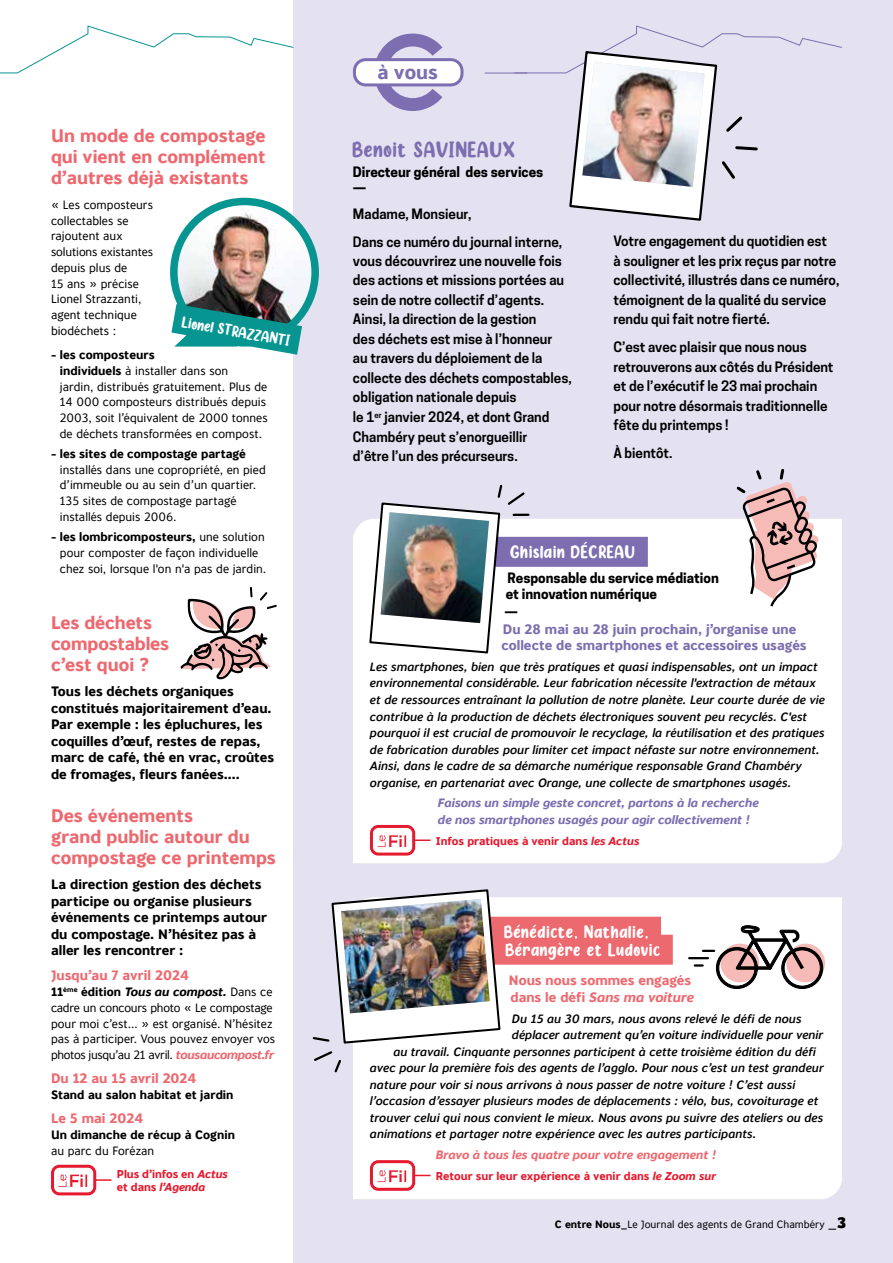
<style>
.page{position:relative;width:893px;height:1263px;background:#fff}
.page>*{position:absolute;margin:0;border:0;box-sizing:border-box;transform-origin:0 0}
.t1{font:25.5px "Almond Nougat";letter-spacing:.02em;color:#7c6eb0}
.t2{font:21px/18px "Almond Nougat";letter-spacing:.02em;color:#fff}
.t3{font:700 19.5px "Banjax";color:#7c6eb0}
.t4{font:700 18px/21px "Banjax";color:#ed6970}
.t5{font:18px "Almond Nougat";color:#fff}
.t6{font:600 13.5px/19.5px "Cooper Hewitt";color:#000}
.t7{font:700 13.5px/16.5px "Banjax";color:#000}
.t8{font:700 13.5px/16.5px "Banjax";color:#ed6970}
.t9{font:700 13.5px/16.2px "Cooper Hewitt";color:#000}
.t10{font:700 13.5px/16.5px "Banjax";color:#7c6eb0}
.t11{font:italic 500 12px/16.5px "Banjax";color:#000}
.t12{font:12px/15.8px "Banjax";color:#000}
.t13{font:italic 700 12px/16.5px "Banjax";color:#7c6eb0}
.t14{font:700 12px "Banjax";color:#000}
.t15{font:italic 700 12px "Banjax";color:#ed6970}
.t16{font:700 11.25px/13.5px "Banjax";color:#e51a2f}
.t17{font:10.5px "Banjax";color:#000}
.s1{font-weight:700}
.s2{font-weight:700;font-style:italic}
.s3{font-weight:700;font-style:italic;color:#ed6970}
.s4{font-style:italic}
.s5{font-size:15px}
.s6{font-weight:900;font-size:15px}
</style>
<div class="page">
<div style="left:293px;top:0;width:600px;height:1263px;background:#e4e1f1"></div>
<svg style="left:0;top:25px;width:294px;height:49px"></svg>
<svg style="left:374px;top:34px;width:68px;height:77px"></svg>
<div style="left:354px;top:60px;width:108px;height:25px;background:#fff;border-radius:11px"></div>
<div style="left:353px;top:58px;width:110px;height:28px;border:3px solid #7c6eb0;border-radius:11px"></div>
<hr style="left:485px;top:73px;width:42px;height:1px;background:#7c6eb0">
<svg style="left:514px;top:25px;width:328px;height:196px"></svg>
<div style="left:353px;top:519px;width:489px;height:344px;background:#fff"></div>
<div style="left:493px;top:537px;width:155px;height:30px;background:#7c6eb0"></div>
<img style="left:377px;top:831px;width:32px;height:18px">
<div style="left:370px;top:825px;width:45px;height:30px;border:3px solid #e51a2f;border-radius:7px"></div>
<svg style="left:414px;top:839px;width:16px;height:2px"></svg>
<svg style="left:368px;top:484px;width:160px;height:171px"></svg>
<img style="left:381px;top:512px;width:108px;height:111px">
<div style="left:353px;top:897px;width:489px;height:302px;background:#fff"></div>
<div style="left:487px;top:917px;width:174px;height:30px;background:#ed6970"></div>
<div style="left:489px;top:935px;width:184px;height:30px;background:#ed6970"></div>
<img style="left:377px;top:1166px;width:32px;height:18px">
<div style="left:370px;top:1160px;width:45px;height:31px;border:3px solid #e51a2f;border-radius:7px"></div>
<svg style="left:414px;top:1175px;width:16px;height:1px"></svg>
<svg style="left:312px;top:889px;width:190px;height:185px"></svg>
<img style="left:341px;top:899px;width:149px;height:114px">
<svg style="left:734px;top:468px;width:85px;height:138px"></svg>
<img style="left:58px;top:1174px;width:30px;height:13px">
<div style="left:51px;top:1165px;width:45px;height:30px;border:3px solid #e51a2f;border-radius:7px"></div>
<svg style="left:95px;top:1179px;width:17px;height:2px"></svg>
<img style="left:174px;top:201px;width:141px;height:142px;border-radius:71px">
<div style="left:170px;top:198px;width:149px;height:149px;border:8px solid #069591;border-radius:50%"></div>
<svg style="left:171px;top:304px;width:131px;height:51px"></svg>
<svg style="left:786px;top:944px;width:39px;height:38px"></svg>
<svg style="left:689px;top:925px;width:134px;height:64px;background:#c8bcbb"></svg>
<svg style="left:181px;top:587px;width:96px;height:92px"></svg>
<h3 class="t4" style="left:51px;top:124px;width:216px;text-align:justify">Un mode de compostage qui vient en complément d’autres déjà existants</h3>
<p class="t12" style="left:51px;top:196px;width:104px">« Les composteurs collectables se rajoutent aux solutions existantes depuis plus de<br>15 ans » précise<br>Lionel Strazzanti, agent technique biodéchets :</p>
<p class="t12" style="left:60px;top:346px;width:209px;text-indent:-9px"><span class="s1">- les composteurs<br>individuels</span> à installer dans son<br>jardin, distribués gratuitement. Plus de 14 000 composteurs distribués depuis 2003, soit l’équivalent de 2000 tonnes de déchets transformées en compost.</p>
<p class="t14" style="left:51px;top:444px;width:196px">- les sites de compostage partagé</p>
<p class="t12" style="left:60px;top:461px;width:207px">installés dans une copropriété, en pied d’immeuble ou au sein d’un quartier.<br>135 sites de compostage partagé installés depuis 2006.</p>
<p class="t12" style="left:60px;top:528px;width:208px;text-indent:-9px"><span class="s1">- les lombricomposteurs,</span> une solution pour composter de façon individuelle chez soi, lorsque l'on n'a pas de jardin.</p>
<h3 class="t5" style="left:184px;top:313px;width:111px;rotate:10deg">Lionel STRAZZANTI</h3>
<h3 class="t4" style="left:51px;top:611px;width:120px">Les déchets compostables c’est quoi ?</h3>
<p class="t7" style="left:51px;top:682px;width:225px">Tous les déchets organiques constitués majoritairement d’eau.<br>Par exemple : les épluchures, les coquilles d’œuf, restes de repas, marc de café, thé en vrac, croûtes de fromages, fleurs fanées….</p>
<h3 class="t4" style="left:51px;top:804px;width:226px">Des événements<br>grand public autour du compostage ce printemps</h3>
<p class="t7" style="left:51px;top:875px;width:218px">La direction gestion des déchets participe ou organise plusieurs événements ce printemps autour du compostage. N’hésitez pas à aller les rencontrer :</p>
<p class="t8" style="left:51px;top:966px;width:139px">Jusqu’au 7 avril 2024</p>
<p class="t12" style="left:51px;top:983px;width:226px"><span class="s1">11</span><sup>ème</sup> <span class="s1">édition</span> <span class="s2">Tous au compost.</span> Dans ce cadre un concours photo « Le compostage pour moi c’est… » est organisé. N’hésitez pas à participer. Vous pouvez envoyer vos photos jusqu’au 21 avril. <span class="s3">tousaucompost.fr</span></p>
<p class="t8" style="left:51px;top:1069px;width:147px">Du 12 au 15 avril 2024</p>
<p class="t14" style="left:51px;top:1086px;width:184px">Stand au salon habitat et jardin</p>
<p class="t8" style="left:51px;top:1109px;width:94px">Le 5 mai 2024</p>
<p class="t14" style="left:51px;top:1126px;width:185px">Un dimanche de récup à Cognin</p>
<p class="t12" style="left:51px;top:1142px;width:105px">au parc du Forézan</p>
<p class="t16" style="left:117px;top:1166px;width:113px">Plus d’infos en <span class="s4">Actus </span>et dans <span class="s4">l’Agenda</span></p>
<h3 class="t3" style="left:378px;top:57px;width:62px">à vous</h3>
<h1 class="t1" style="left:353px;top:137px;width:164px">Benoit SAVINEAUX</h1>
<p class="t9" style="left:353px;top:164px;width:192px">Directeur général des services —</p>
<p class="t6" style="left:353px;top:199px;width:211px;line-height:28px">Madame, Monsieur,<br>Dans ce numéro du journal interne,</p>
<p class="t6" style="left:353px;top:251px;width:220px">vous découvrirez une nouvelle fois des actions et missions portées au sein de notre collectif d’agents.<br>Ainsi, la direction de la gestion<br>des déchets est mise à l’honneur<br>au travers du déploiement de la collecte des déchets compostables, obligation nationale depuis<br>le 1<sup>er</sup> janvier 2024, et dont Grand<br>Chambéry peut s’enorgueillir<br>d’être l’un des précurseurs.</p>
<p class="t6" style="left:613px;top:232px;width:228px">Votre engagement du quotidien est<br>à souligner et les prix reçus par notre collectivité, illustrés dans ce numéro, témoignent de la qualité du service rendu qui fait notre fierté.</p>
<p class="t6" style="left:613px;top:338px;width:222px">C’est avec plaisir que nous nous retrouverons aux côtés du Président et de l’exécutif le 23 mai prochain pour notre désormais traditionnelle fête du printemps !</p>
<p class="t6" style="left:613px;top:444px;width:61px">À bientôt.</p>
<h2 class="t2" style="left:510px;top:543px;width:127px">Ghislain DÉCREAU</h2>
<p class="t9" style="left:506px;top:570px;width:214px">Responsable du service médiation et innovation numérique</p>
<p class="t9" style="left:504px;top:604px;width:15px">—</p>
<p class="t10" style="left:501px;top:620px;width:307px">Du 28 mai au 28 juin prochain, j’organise une collecte de smartphones et accessoires usagés</p>
<p class="t11" style="left:370px;top:658px;width:456px">Les smartphones, bien que très pratiques et quasi indispensables, ont un impact environnemental considérable. Leur fabrication nécessite l'extraction de métaux et de ressources entraînant la pollution de notre planète. Leur courte durée de vie contribue à la production de déchets électroniques souvent peu recyclés. C'est pourquoi il est crucial de promouvoir le recyclage, la réutilisation et des pratiques de fabrication durables pour limiter cet impact néfaste sur notre environnement.<br>Ainsi, dans le cadre de sa démarche numérique responsable Grand Chambéry organise, en partenariat avec Orange, une collecte de smartphones usagés.</p>
<p class="t13" style="left:438px;top:794px;width:322px">Faisons un simple geste concret, partons à la recherche de nos smartphones usagés pour agir collectivement !</p>
<p class="t16" style="left:436px;top:833px;width:205px">Infos pratiques à venir dans <span class="s4">les Actus</span></p>
<h2 class="t2" style="left:504px;top:923px;width:158px">Bénédicte, Nathalie,<br>Bérangère et Ludovic</h2>
<p class="t8" style="left:509px;top:972px;width:187px">Nous nous sommes engagés dans le défi <span class="s4">Sans ma voiture</span></p>
<p class="t11" style="left:512px;top:1009px;width:291px">Du 15 au 30 mars, nous avons relevé le défi de nous</p>
<p class="t11" style="left:512px;top:1026px;width:313px">déplacer autrement qu’en voiture individuelle pour venir</p>
<p class="t11" style="left:393px;top:1042px;width:424px">au travail. Cinquante personnes participent à cette troisième édition du défi</p>
<p class="t11" style="left:370px;top:1059px;width:456px">avec pour la première fois des agents de l’agglo. Pour nous c’est un test grandeur</p>
<p class="t11" style="left:370px;top:1075px;width:427px">nature pour voir si nous arrivons à nous passer de notre voiture ! C’est aussi</p>
<p class="t11" style="left:370px;top:1092px;width:450px">l’occasion d’essayer plusieurs modes de déplacements : vélo, bus, covoiturage et</p>
<p class="t11" style="left:370px;top:1108px;width:455px">trouver celui qui nous convient le mieux. Nous avons pu suivre des ateliers ou des</p>
<p class="t11" style="left:370px;top:1125px;width:388px">animations et partager notre expérience avec les autres participants.</p>
<p class="t15" style="left:436px;top:1145px;width:282px">Bravo à tous les quatre pour votre engagement !</p>
<p class="t16" style="left:436px;top:1168px;width:282px">Retour sur leur expérience à venir dans <span class="s4">le Zoom sur</span></p>
<p class="t17" style="left:555px;top:1216px;width:293px"><span class="s1">C entre Nous_</span>Le Journal des agents de Grand Chambéry <span class="s5">_</span><span class="s6">3</span></p>
</div>
